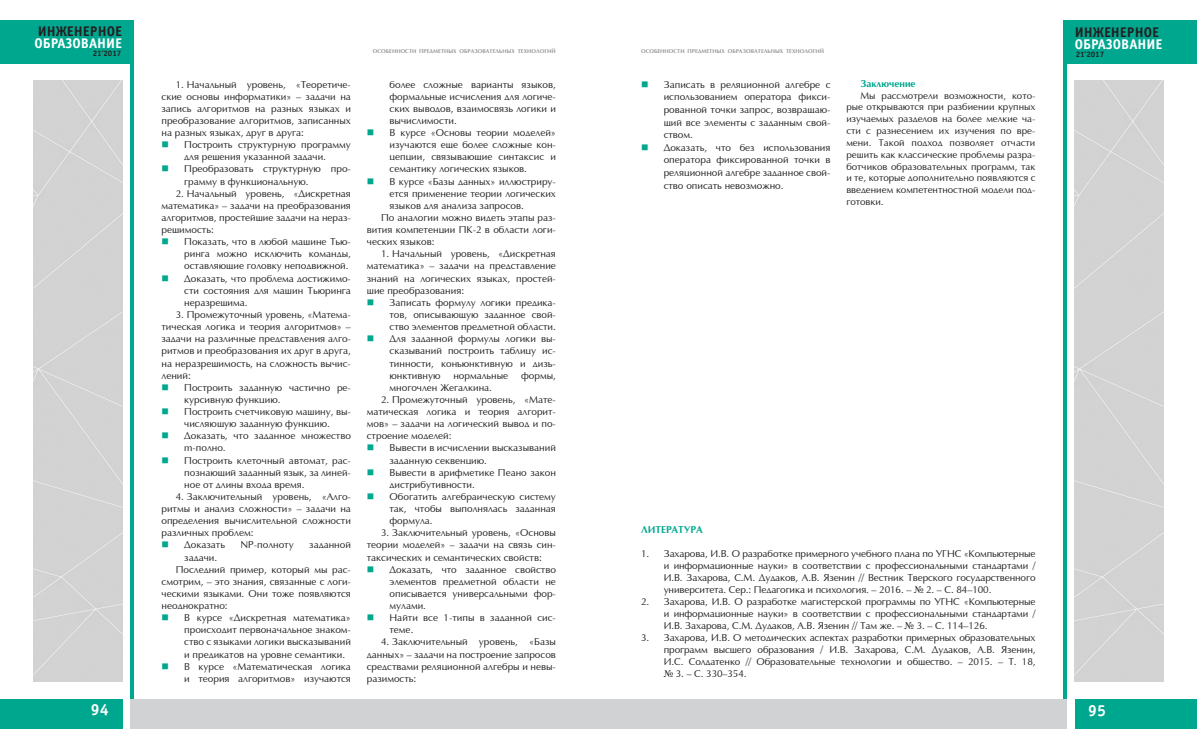
<style>
.page{position:relative;width:1197px;height:755px;background:#fff}
.page>*{position:absolute;margin:0;border:0;box-sizing:border-box;transform-origin:0 0}
.t1{font:700 16px "Officina Sans C";color:#fff}
.t2{font:700 14px "Officina Sans C";color:#fff}
.t3{font:700 14px "Officina Sans C";color:#231f20}
.main_nn{font:10px/12.1px "Optima";color:#231f20;text-align:justify}
.t4{font:700 10px "AG Optima";color:#00a78f}
.t5{font:9.8px/11.8px "Optima";color:#231f20;text-align:justify}
.t6{font:700 8px "Officina Sans C";color:#231f20}
.t7{font:700 5.5px "AG Optima";letter-spacing:.01em;color:#939598}
.s1{font-family:"Times New Roman"}
</style>
<div class="page">
<div style="left:1063px;top:20px;width:133px;height:43px;background:#00a78f"></div>
<div style="left:1074px;top:698px;width:122px;height:30px;background:#00a78f"></div>
<div style="left:0;top:698px;width:122px;height:30px;background:#00a78f"></div>
<div style="left:0;top:20px;width:133px;height:43px;background:#00a78f"></div>
<hr style="left:1063px;top:45px;width:3px;height:653px;background:#00a78f">
<hr style="left:130px;top:45px;width:3px;height:653px;background:#00a78f">
<div style="left:33px;top:80px;width:89px;height:601px;background:#d3d3d3"></div>
<div style="left:130px;top:698px;width:468px;height:30px;background:#d1d2d4"></div>
<div style="left:598px;top:698px;width:468px;height:30px;background:#d1d2d4"></div>
<div style="left:1074px;top:80px;width:89px;height:601px;background:#d3d3d3"></div>
<h2 class="t3" style="left:38px;top:23px;width:86px">ИНЖЕНЕРНОЕ</h2>
<h2 class="t2" style="left:34px;top:35px;width:89px">ОБРАЗОВАНИЕ</h2>
<p class="t6" style="left:93px;top:49px;width:30px">21’2017</p>
<p class="main_nn" style="left:161px;top:78px;width:191px;text-indent:14px">1. Начальный уровень, «Теоретиче&shy;ские основы информатики» – задачи на запись алгоритмов на разных языках и преобразование алгоритмов, записанных на разных языках, друг в друга:</p>
<p class="main_nn" style="left:184px;top:139px;width:168px">Построить структурную программу для решения указанной задачи.</p>
<p class="main_nn" style="left:184px;top:163px;width:168px">Преобразовать структурную про&shy;грамму в функциональную.</p>
<p class="main_nn" style="left:161px;top:187px;width:191px;text-indent:14px">2. Начальный уровень, «Дискретная математика» – задачи на преобразования алгоритмов, простейшие задачи на нераз&shy;решимость:</p>
<p class="main_nn" style="left:184px;top:236px;width:168px">Показать, что в любой машине Тью&shy;ринга можно исключить команды, оставляющие головку неподвижной.</p>
<p class="main_nn" style="left:184px;top:272px;width:168px">Доказать, что проблема достижимо&shy;сти состояния для машин Тьюринга неразрешима.</p>
<p class="main_nn" style="left:161px;top:309px;width:191px;text-indent:14px">3. Промежуточный уровень, «Матема&shy;тическая логика и теория алгоритмов» – задачи на различные представления алго&shy;ритмов и преобразования их друг в друга, на неразрешимость, на сложность вычис&shy;лений:</p>
<p class="main_nn" style="left:184px;top:381px;width:168px">Построить заданную частично ре&shy;курсивную функцию.</p>
<p class="main_nn" style="left:184px;top:406px;width:168px">Построить счетчиковую машину, вы&shy;числяющую заданную функцию.</p>
<p class="main_nn" style="left:184px;top:430px;width:168px">Доказать, что заданное множество m-полно.</p>
<p class="main_nn" style="left:184px;top:454px;width:168px">Построить клеточный автомат, рас&shy;познающий заданный язык, за линей&shy;ное от длины входа время.</p>
<p class="main_nn" style="left:161px;top:490px;width:191px;text-indent:14px">4. Заключительный уровень, «Алго&shy;ритмы и анализ сложности» – задачи на определения вычислительной сложности различных проблем:</p>
<p class="main_nn" style="left:184px;top:539px;width:42px">Доказать</p>
<p class="main_nn" style="left:240px;top:539px;width:55px">NP-полноту</p>
<p class="main_nn" style="left:309px;top:539px;width:43px">заданной</p>
<p class="main_nn" style="left:184px;top:551px;width:34px">задачи.</p>
<p class="main_nn" style="left:161px;top:563px;width:191px;text-indent:14px">Последний пример, который мы рас&shy;смотрим, – это знания, связанные с логи&shy;ческими языками. Они тоже появляются неоднократно:</p>
<p class="main_nn" style="left:184px;top:611px;width:168px">В курсе «Дискретная математика» происходит первоначальное знаком&shy;ство с языками логики высказываний и предикатов на уровне семантики.</p>
<p class="main_nn" style="left:184px;top:660px;width:168px">В курсе «Математическая логика и теория алгоритмов» изучаются</p>
<p class="t7" style="left:373px;top:48px;width:185px">ОСОБЕННОСТИ ПРЕДМЕТНЫХ ОБРАЗОВАТЕЛЬНЫХ ТЕХНОЛОГИЙ</p>
<p class="t7" style="left:641px;top:48px;width:185px">ОСОБЕННОСТИ ПРЕДМЕТНЫХ ОБРАЗОВАТЕЛЬНЫХ ТЕХНОЛОГИЙ</p>
<p class="main_nn" style="left:663px;top:78px;width:168px;line-height:12.6px">Записать в реляционной алгебре с использованием оператора фикси&shy;рованной точки запрос, возвращаю&shy;щий все элементы с заданным свой&shy;ством.</p>
<p class="main_nn" style="left:663px;top:141px;width:168px;line-height:12.6px">Доказать, что без использования оператора фиксированной точки в реляционной алгебре заданное свой&shy;ство описать невозможно.</p>
<p class="t4" style="left:860px;top:78px;width:57px">Заключение</p>
<p class="t5" style="left:846px;top:90px;width:190px;text-indent:14px">Мы рассмотрели возможности, кото&shy;рые открываются при разбиении крупных изучаемых разделов на более мелкие ча&shy;сти с разнесением их изучения по вре&shy;мени. Такой подход позволяет отчасти решить как классические проблемы разра&shy;ботчиков образовательных программ, так и те, которые дополнительно появляются с введением компетентностной модели под&shy;готовки.</p>
<p class="main_nn" style="left:389px;top:78px;width:168px">более сложные варианты языков, формальные исчисления для логиче&shy;ских выводов, взаимосвязь логики и вычислимости.</p>
<p class="main_nn" style="left:389px;top:127px;width:168px">В курсе «Основы теории моделей» изучаются еще более сложные кон&shy;цепции, связывающие синтаксис и семантику логических языков.</p>
<p class="main_nn" style="left:389px;top:175px;width:168px">В курсе «Базы данных» иллюстриру&shy;ется применение теории логических языков для анализа запросов.</p>
<p class="main_nn" style="left:367px;top:212px;width:190px;text-indent:14px">По аналогии можно видеть этапы раз&shy;вития компетенции ПК-2 в области логи&shy;ческих языков:</p>
<p class="main_nn" style="left:367px;top:248px;width:190px;text-indent:14px">1. Начальный уровень, «Дискретная математика» – задачи на представление знаний на логических языках, простей&shy;шие преобразования:</p>
<p class="main_nn" style="left:389px;top:297px;width:168px">Записать формулу логики предика&shy;тов, описывающую заданное свой&shy;ство элементов предметной области.</p>
<p class="main_nn" style="left:389px;top:333px;width:168px">Для заданной формулы логики вы&shy;сказываний построить таблицу ис&shy;тинности, конъюнктивную и дизъ&shy;юнктивную</p>
<p class="main_nn" style="left:453px;top:369px;width:56px">нормальные</p>
<p class="main_nn" style="left:521px;top:369px;width:36px">формы,</p>
<p class="main_nn" style="left:389px;top:381px;width:104px">многочлен Жегалкина.</p>
<p class="main_nn" style="left:367px;top:393px;width:190px;text-indent:14px">2. Промежуточный уровень, «Мате&shy;матическая логика и теория алгорит&shy;мов» – задачи на логический вывод и по&shy;строение моделей:</p>
<p class="main_nn" style="left:389px;top:442px;width:168px">Вывести в исчислении высказываний заданную секвенцию.</p>
<p class="main_nn" style="left:389px;top:466px;width:168px">Вывести в арифметике Пеано закон дистрибутивности.</p>
<p class="main_nn" style="left:389px;top:490px;width:168px">Обогатить алгебраическую систему так, чтобы выполнялась заданная формула.</p>
<p class="main_nn" style="left:367px;top:527px;width:190px;text-indent:14px">3. Заключительный уровень, «Основы теории моделей» – задачи на связь син&shy;таксических и семантических свойств:</p>
<p class="main_nn" style="left:389px;top:563px;width:168px">Доказать, что заданное свойство элементов предметной области не описывается универсальными фор&shy;мулами.</p>
<p class="main_nn" style="left:389px;top:611px;width:168px">Найти все 1-типы в заданной сис&shy;теме.</p>
<p class="main_nn" style="left:367px;top:636px;width:190px;text-indent:14px">4. Заключительный уровень, «Базы данных» – задачи на построение запросов средствами реляционной алгебры и невы&shy;разимость:</p>
<p class="t4" style="left:641px;top:524px;width:63px">ЛИТЕРАТУРА</p>
<p class="main_nn" style="left:663px;top:547px;width:373px;text-indent:-23px">1. Захарова, И.В. О разработке примерного учебного плана по УГНС «Компьютерные и информационные науки» в соответствии с профессиональными стандартами / И.В. Захарова, С.М. Дудаков, А.В. Язенин // Вестник Тверского государственного университета. Сер.: Педагогика и психология. – 2016. – <span class="s1">№</span> 2. – С. 84–100.</p>
<p class="main_nn" style="left:663px;top:595px;width:373px;text-indent:-23px">2. Захарова, И.В. О разработке магистерской программы по УГНС «Компьютерные и информационные науки» в соответствии с профессиональными стандартами / И.В. Захарова, С.М. Дудаков, А.В. Язенин // Там же. – <span class="s1">№</span> 3. – С. 114–126.</p>
<p class="main_nn" style="left:663px;top:631px;width:373px;text-indent:-23px">3. Захарова, И.В. О методических аспектах разработки примерных образовательных программ высшего образования / И.В. Захарова, С.М. Дудаков, А.В. Язенин, И.С. Солдатенко // Образовательные технологии и общество. – 2015. – Т. 18, <span class="s1">№</span> 3. – C. 330–354.</p>
<h2 class="t3" style="left:1074px;top:24px;width:86px">ИНЖЕНЕРНОЕ</h2>
<h2 class="t2" style="left:1074px;top:36px;width:89px">ОБРАЗОВАНИЕ</h2>
<p class="t6" style="left:1075px;top:49px;width:30px">21’2017</p>
<h1 class="t1" style="left:91px;top:700px;width:19px">94</h1>
<h1 class="t1" style="left:1088px;top:700px;width:19px">95</h1>
</div>
